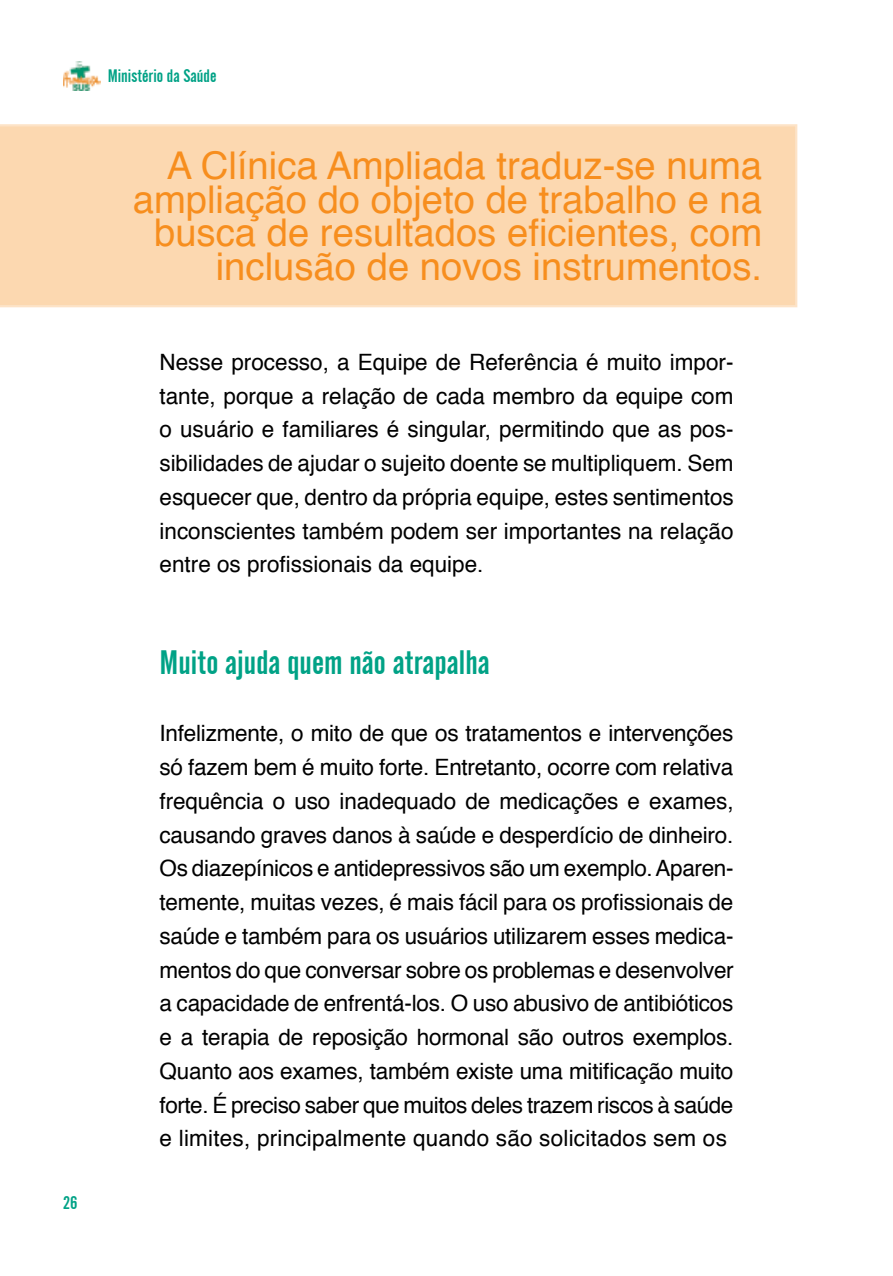
<style>
.page{position:relative;width:893px;height:1276px;background:#fff}
.page>*{position:absolute;margin:0;border:0;box-sizing:border-box;transform-origin:0 0}
.t1{font:38.25px/33.8px "Helvetica";color:#f78e1e;text-align:right}
.t2{font:33.75px "Alternate Gothic No 2 BT";color:#00a286}
.t3{font:22.5px/33.8px "Helvetica";color:#000;text-align:justify}
.t4{font:18px "Alternate Gothic No 2 BT";color:#00a286}
</style>
<div class="page">
<img style="left:63px;top:62px;width:37px;height:29px">
<div style="left:0;top:124px;width:797px;height:183px;background:#fcd8b0"></div>
<p class="t4" style="left:63px;top:1193px;width:16px">26</p>
<p class="t4" style="left:108px;top:66px;width:110px">Ministério da Saúde</p>
<h1 class="t1" style="left:133px;top:150px;width:631px">A Clínica Ampliada traduz-se numa ampliação do objeto de trabalho e na busca de resultados eficientes, com inclusão de novos instrumentos.</h1>
<p class="t3" style="left:160px;top:346px;width:576px">Nesse processo, a Equipe de Referência é muito impor&shy;tante, porque a relação de cada membro da equipe com o usuário e familiares é singular, permitindo que as pos&shy;sibilidades de ajudar o sujeito doente se multipliquem. Sem esquecer que, dentro da própria equipe, estes sentimentos inconscientes também podem ser importantes na relação entre os profissionais da equipe.</p>
<h2 class="t2" style="left:160px;top:643px;width:332px">Muito ajuda quem não atrapalha</h2>
<p class="t3" style="left:160px;top:717px;width:576px">I nfelizmente, o mito de que os tratamentos e intervenções só fazem bem é muito forte. Entretanto, ocorre com relativa frequência o uso inadequado de medicações e exames, causando graves danos à saúde e desperdício de dinheiro.<br>Os diazepínicos e antidepressivos são um exemplo. Aparen&shy;temente, muitas vezes, é mais fácil para os profissionais de saúde e também para os usuários utilizarem esses medica&shy;mentos do que conversar sobre os problemas e desenvolver a capacidade de enfrentá-los. O uso abusivo de antibióticos e a terapia de reposição hormonal são outros exemplos.<br>Quanto aos exames, também existe uma mitificação muito forte. É preciso saber que muitos deles trazem riscos à saúde e limites, principalmente quando são solicitados sem os</p>
</div>
